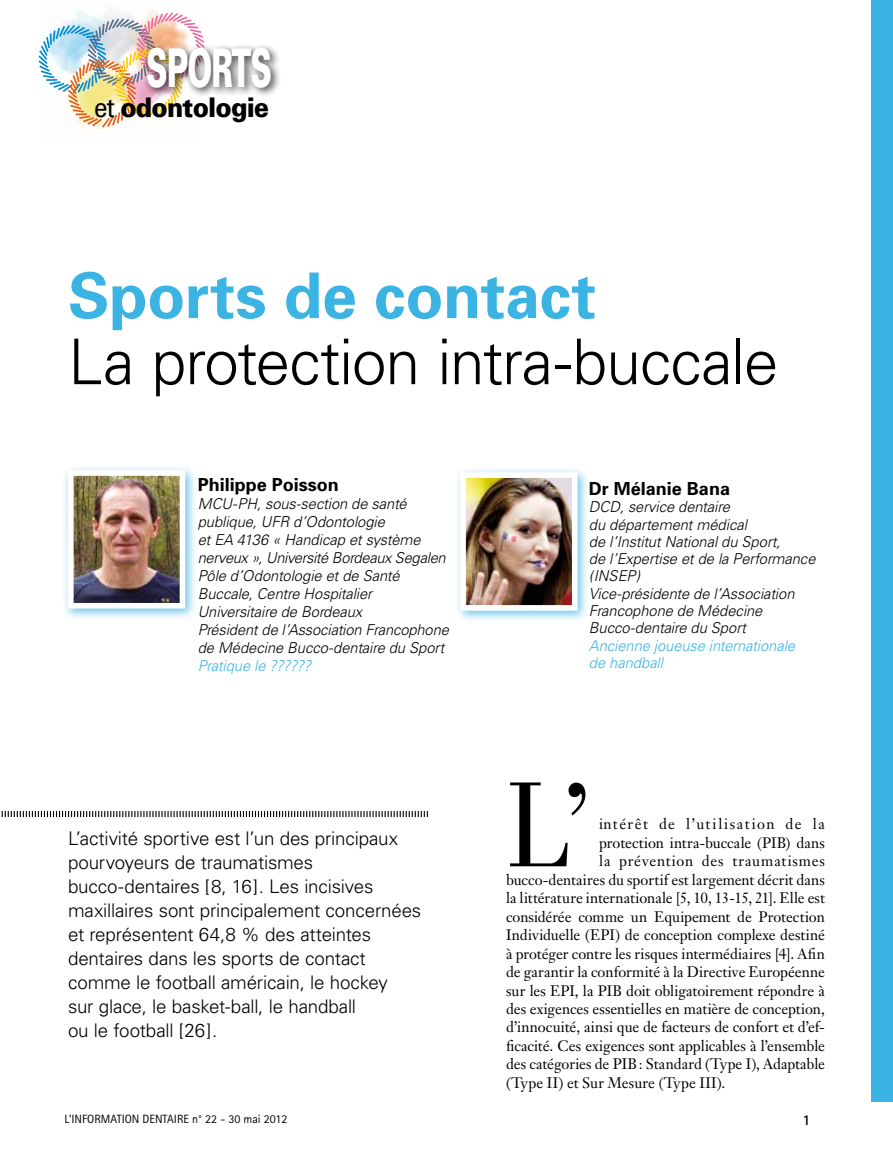
<style>
.page{position:relative;width:893px;height:1149px;background:#fff}
.page>*{position:absolute;margin:0;border:0;box-sizing:border-box;transform-origin:0 0}
.t1{font:125.4px "Bodoni";color:#000;scale:.9 1}
.t2{font:300 63px "Univers";letter-spacing:-.02em;color:#000}
.t3{font:700 63px "Univers";color:#3cb4e3}
.t4{font:900 53.25px "Univers";letter-spacing:-.03em;color:#fff;scale:.56 1}
.t5{font:900 27px "Univers";letter-spacing:-.03em;color:#000;scale:.9 1}
.t6{font:300 18.75px/24px "Univers";letter-spacing:-.01em;color:#000}
.t7{font:700 18px "Univers";color:#000}
.t8{font:15px "Janson Text";color:#000}
.t9{font:italic 300 15px/18px "Univers";letter-spacing:-.005em;color:#000}
.t10{font:italic 300 15px/17.2px "Univers";letter-spacing:-.005em;color:#3cb4e3}
.t11{font:15px "Janson Text";letter-spacing:.055em;color:#000}
.t12{font:15px "Janson Text";letter-spacing:.1em;color:#000}
.t13{font:700 15px "Rotis Sans Serif";color:#000}
.t14{font:12px "Rotis Sans Serif";color:#000}
.s1{font-weight:400}
</style>
<div class="page">
<div style="left:872px;top:0;width:21px;height:1101px;background:#3cb4e3"></div>
<svg style="left:1px;top:811px;width:427px;height:5px"></svg>
<div style="left:62px;top:464px;width:136px;height:156px;background:#3cb4e3;opacity:.75"></div>
<img style="left:75px;top:477px;width:103px;height:124px">
<div style="left:68px;top:470px;width:117px;height:138px;border:6px solid #fff"></div>
<div style="left:454px;top:466px;width:136px;height:156px;background:#3cb4e3;opacity:.75"></div>
<img style="left:467px;top:479px;width:103px;height:124px">
<div style="left:460px;top:472px;width:117px;height:138px;border:6px solid #fff"></div>
<img style="left:38px;top:11px;width:167px;height:118px">
<div style="left:143px;top:43px;width:139px;height:55px;background:#000;opacity:.75"></div>
<h3 class="t4" style="left:146px;top:35px;width:226px">SpoRTS</h3>
<h3 class="t5" style="left:94px;top:90px;width:196px"><span class="s1">et</span> odontologie</h3>
<h2 class="t3" style="left:68px;top:257px;width:530px">Sports de contact</h2>
<h2 class="t2" style="left:68px;top:324px;width:712px">La protection intra-buccale</h2>
<p class="t7" style="left:198px;top:473px;width:143px">Philippe Poisson</p>
<p class="t9" style="left:198px;top:494px;width:253px">MCU-PH, sous-section de santé publique, UFR d’Odontologie<br>et EA 4136 « Handicap et système nerveux », Université Bordeaux Segalen<br>Pôle d’Odontologie et de Santé<br>Buccale, Centre Hospitalier<br>Universitaire de Bordeaux<br>Président de l’Association Francophone de Médecine Bucco-dentaire du Sport</p>
<p class="t10" style="left:198px;top:657px;width:115px">Pratique le ??????</p>
<p class="t6" style="left:68px;top:825px;width:355px">L’activité sportive est l’un des principaux pourvoyeurs de traumatismes bucco-dentaires [8, 16]. Les incisives maxillaires sont principalement concernées et représentent 64,8 % des atteintes dentaires dans les sports de contact comme le football américain, le hockey<br>sur glace, le basket-ball, le handball<br>ou le football [26].</p>
<p class="t7" style="left:589px;top:478px;width:143px">Dr Mélanie Bana</p>
<p class="t9" style="left:589px;top:498px;width:228px;line-height:17.2px">DCD, service dentaire<br>du département médical<br>de l’Institut National du Sport,<br>de l’Expertise et de la Performance (INSEP)<br>Vice-présidente de l’Association<br>Francophone de Médecine<br>Bucco-dentaire du Sport</p>
<p class="t10" style="left:589px;top:636px;width:208px">Ancienne joueuse internationale de handball</p>
<h1 class="t1" style="left:506px;top:754px;width:95px">L’</h1>
<p class="t12" style="left:599px;top:814px;width:227px">intérêt de l’utilisation de la</p>
<p class="t8" style="left:599px;top:832px;width:227px">protection intra-buccale (PIB) dans</p>
<p class="t11" style="left:599px;top:851px;width:227px">la prévention des traumatismes</p>
<p class="t8" style="left:506px;top:869px;width:320px">bucco-dentaires du sportif est largement décrit dans</p>
<p class="t8" style="left:506px;top:888px;width:320px">la littérature internationale [5, 10, 13-15, 21]. Elle est</p>
<p class="t8" style="left:506px;top:906px;width:320px">considérée comme un Equipement de Protection</p>
<p class="t8" style="left:506px;top:925px;width:320px">Individuelle (EPI) de conception complexe destiné</p>
<p class="t8" style="left:506px;top:943px;width:320px">à protéger contre les risques intermédiaires [4]. Afin</p>
<p class="t8" style="left:506px;top:962px;width:320px">de garantir la conformité à la Directive Européenne</p>
<p class="t8" style="left:506px;top:980px;width:320px">sur les EPI, la PIB doit obligatoirement répondre à</p>
<p class="t8" style="left:506px;top:998px;width:320px">des exigences essentielles en matière de conception,</p>
<p class="t8" style="left:506px;top:1017px;width:320px">d’innocuité, ainsi que de facteurs de confort et d’ef-</p>
<p class="t8" style="left:506px;top:1035px;width:320px">ficacité. Ces exigences sont applicables à l’ensemble</p>
<p class="t8" style="left:506px;top:1054px;width:320px">des catégories de PIB: Standard (Type I), Adaptable</p>
<p class="t8" style="left:506px;top:1072px;width:221px">(Type II) et Sur Mesure (Type III).</p>
<p class="t14" style="left:65px;top:1111px;width:224px">L’INFORMATION DENTAIRE n° 22 - 30 mai 2012</p>
<p class="t13" style="left:802px;top:1110px;width:10px">1</p>
</div>
